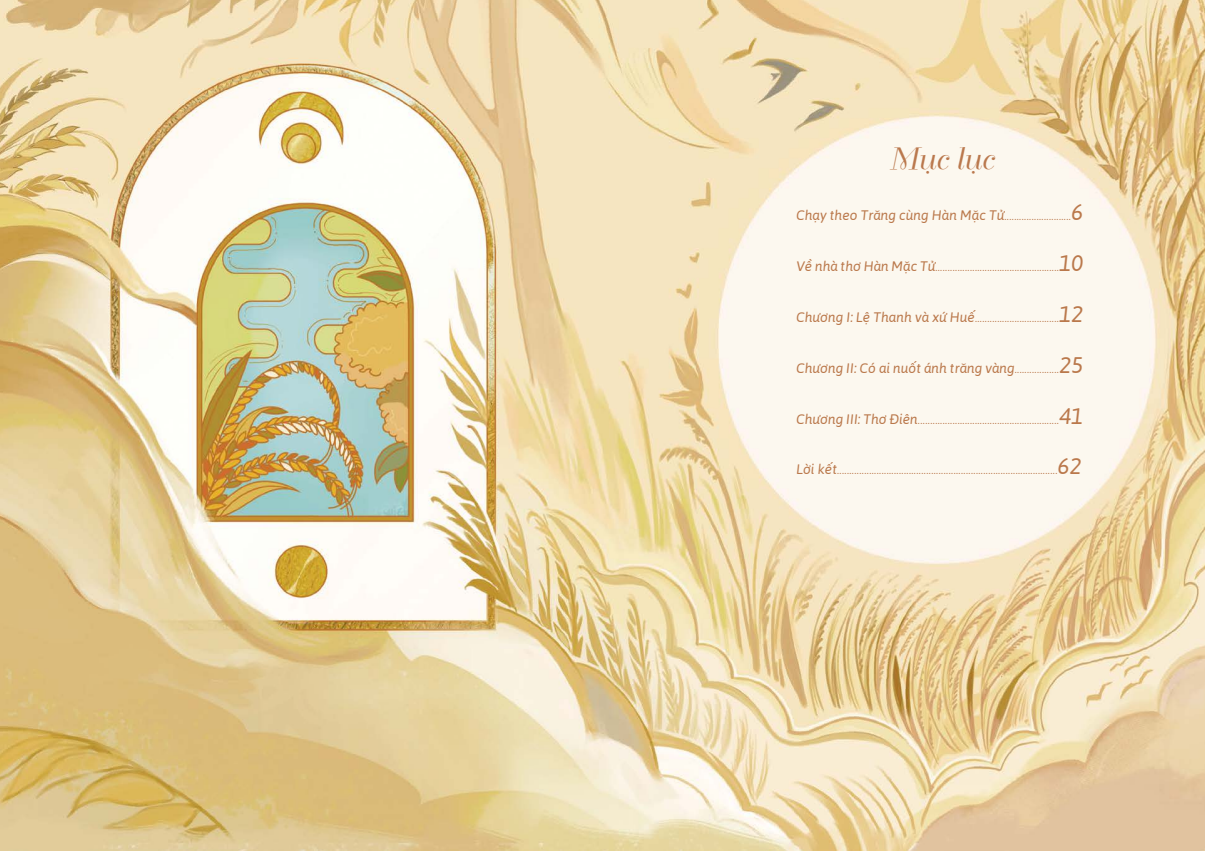
<style>
.page{position:relative;width:1205px;height:851px;background:#fff}
.page>*{position:absolute;margin:0;border:0;box-sizing:border-box;transform-origin:0 0}
.t1{font:italic 30px "Bellevue";letter-spacing:.01em;color:#ba784d}
.t2{font:italic 22.5px "Asap";color:#ba784b}
.t3{font:italic 13.75px "Asap";color:#ba784b}
.t4{font:italic 10px "Asap";color:#ba784b}
.s1{font-size:13.75px}
.s2{font-size:10px}
</style>
<div class="page">
<img style="left:0;top:0;width:1205px;height:850px">
<h1 class="t1" style="left:888px;top:135px;width:105px">Mục lục</h1>
<p class="t4" style="left:796px;top:210px;width:276px"><span class="s1">Chạy theo Trăng cùng Hàn Mặc Tử</span>...........................</p>
<h2 class="t2" style="left:1071px;top:197px;width:14px">6</h2>
<p class="t4" style="left:796px;top:261px;width:264px"><span class="s1">Về nhà thơ Hàn Mặc Tử</span>..................................................</p>
<h2 class="t2" style="left:1059px;top:248px;width:26px">10</h2>
<p class="t4" style="left:796px;top:311px;width:264px"><span class="s1">Chương I: Lệ Thanh và xứ Huế</span>..................................</p>
<h2 class="t2" style="left:1059px;top:299px;width:26px">12</h2>
<h3 class="t3" style="left:796px;top:359px;width:264px">Chương II: Có ai nuốt ánh trăng vàng<span class="s2">..................</span></h3>
<h2 class="t2" style="left:1059px;top:350px;width:26px">25</h2>
<p class="t4" style="left:796px;top:413px;width:264px"><span class="s1">Chương III: Thơ Điên</span>.........................................................</p>
<h2 class="t2" style="left:1059px;top:401px;width:26px">41</h2>
<p class="t4" style="left:796px;top:464px;width:262px"><span class="s1">Lời kết</span>.........................................................................................</p>
<h2 class="t2" style="left:1058px;top:451px;width:26px">62</h2>
</div>
